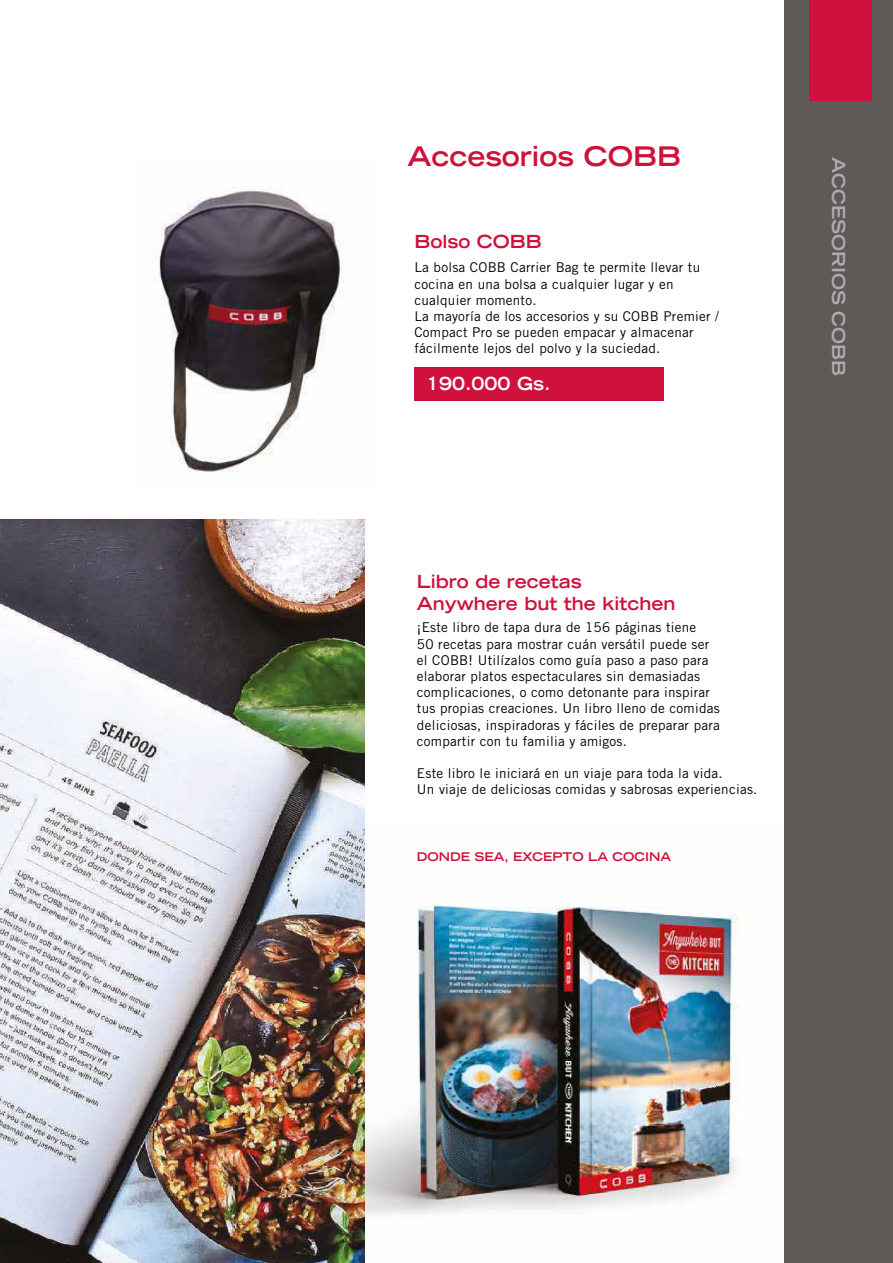
<style>
.page{position:relative;width:893px;height:1263px;background:#fff}
.page>*{position:absolute;margin:0;border:0;box-sizing:border-box;transform-origin:0 0}
.t1{font:700 expanded 27px "Trade Gothic LT Std";color:#cf113c}
.t2{font:700 expanded 18px/21.6px "Trade Gothic LT Std";color:#cf113c}
.t3{font:700 expanded 18px "Trade Gothic LT Std";color:#fff}
.t4{font:13.5px/16.2px "Trade Gothic LT Std";letter-spacing:.02em;color:#000}
.t5{font:700 expanded 12px "Trade Gothic LT Std";color:#cf113c}
</style>
<div class="page">
<div style="left:414px;top:367px;width:250px;height:33px;background:#cf113c"></div>
<img style="left:153px;top:187px;width:190px;height:286px">
<img style="left:365px;top:820px;width:420px;height:443px">
<div style="left:785px;top:0;width:108px;height:1263px;background:#5d5a58"></div>
<div style="left:810px;top:0;width:62px;height:101px;background:#cf113c"></div>
<img style="left:0;top:519px;width:365px;height:744px">
<h1 class="t1" style="left:407px;top:138px;width:275px">Accesorios COBB</h1>
<h2 class="t2" style="left:414px;top:231px;width:129px">Bolso COBB</h2>
<p class="t4" style="left:414px;top:259px;width:306px">La bolsa COBB Carrier Bag te permite llevar tu cocina en una bolsa a cualquier lugar y en cualquier momento.<br>La mayoría de los accesorios y su COBB Premier / Compact Pro se pueden empacar y almacenar fácilmente lejos del polvo y la suciedad.</p>
<h2 class="t3" style="left:426px;top:371px;width:126px">190.000 Gs.</h2>
<h2 class="t2" style="left:417px;top:570px;width:260px">Libro de recetas<br>Anywhere but the kitchen</h2>
<p class="t4" style="left:417px;top:619px;width:305px">¡Este libro de tapa dura de 156 páginas tiene<br>50 recetas para mostrar cuán versátil puede ser el COBB! Utilízalos como guía paso a paso para elaborar platos espectaculares sin demasiadas complicaciones, o como detonante para inspirar tus propias creaciones. Un libro lleno de comidas deliciosas, inspiradoras y fáciles de preparar para compartir con tu familia y amigos.</p>
<p class="t4" style="left:417px;top:765px;width:342px">Este libro le iniciará en un viaje para toda la vida.<br>Un viaje de deliciosas comidas y sabrosas experiencias.</p>
<p class="t5" style="left:417px;top:849px;width:256px">DONDE SEA, EXCEPTO LA COCINA</p>
<h2 class="t3" style="left:850px;top:157px;width:221px;rotate:90deg">ACCESORIOS COBB</h2>
</div>
